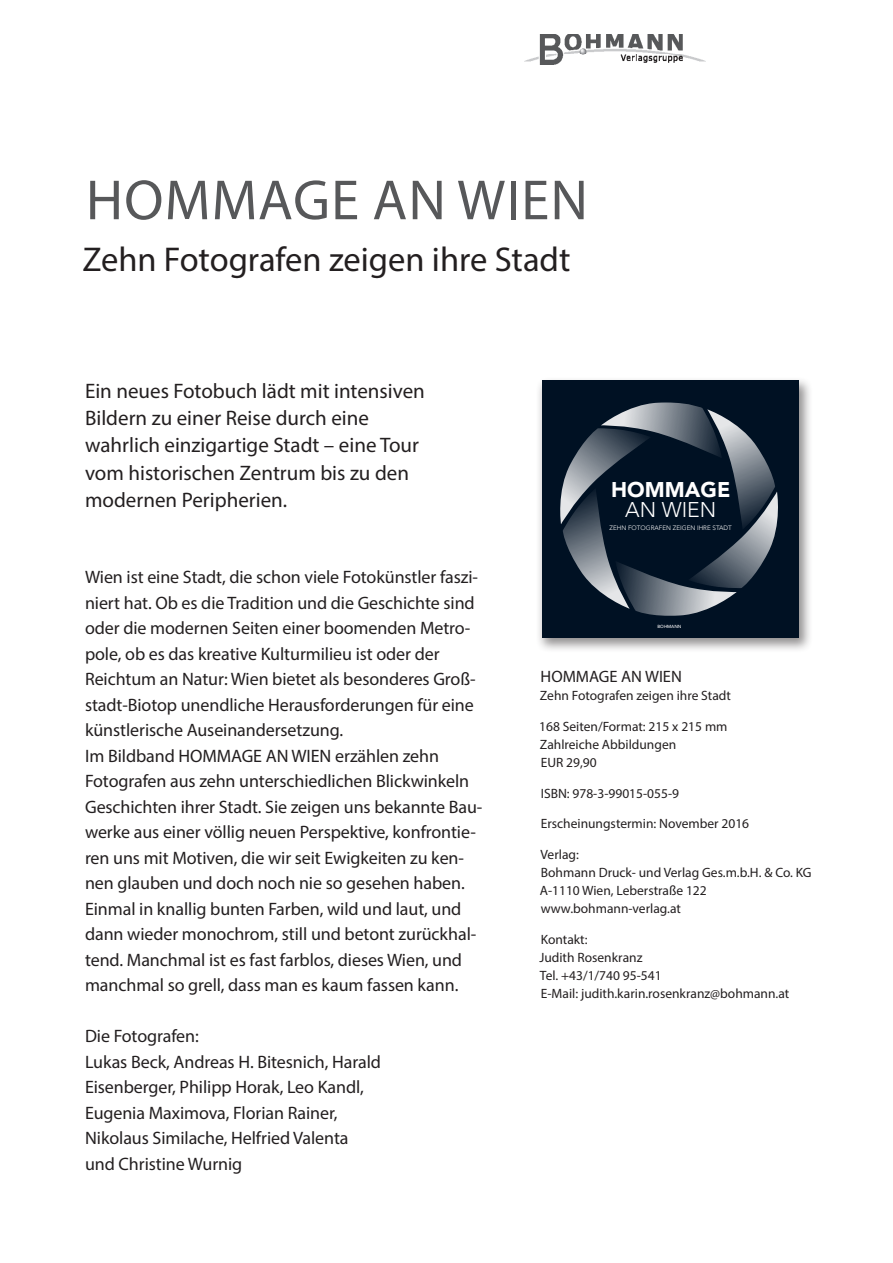
<style>
.page{position:relative;width:893px;height:1263px;background:#fff}
.page>*{position:absolute;margin:0;border:0;box-sizing:border-box;transform-origin:0 0}
.t1{font:57px "Myriad Pro";letter-spacing:.02em;color:#57585a}
.t2{font:34.5px "Myriad Pro";color:#231f20}
.t3{font:900 21.15px "Avenir LT Std";color:#fff}
.t4{font:300 21.15px "Avenir LT Std";color:#fff}
.t5{font:21px/27px "Myriad Pro";color:#231f20}
.t6{font:18px/25.5px "Myriad Pro";letter-spacing:-.005em;color:#231f20}
.t7{font:16.5px "Myriad Pro";color:#231f20}
.t8{font:13.5px/18px "Myriad Pro";color:#231f20}
.t9{font:300 6.3px "Avenir LT Std";color:#fff}
.t10{font:500 4.5px "Avenir LT Std";color:#fff}
</style>
<div class="page">
<img style="left:524px;top:34px;width:181px;height:30px">
<div style="left:535px;top:376px;width:278px;height:278px;background:#231f20;opacity:.5"></div>
<div style="left:542px;top:381px;width:257px;height:257px;background:#001123"></div>
<svg style="left:560px;top:402px;width:218px;height:214px"></svg>
<svg style="left:799px;top:638px;width:5px;height:4px"></svg>
<h1 class="t1" style="left:86px;top:165px;width:503px">HOMMAGE AN WIEN</h1>
<h2 class="t2" style="left:82px;top:239px;width:490px">Zehn Fotografen zeigen ihre Stadt</h2>
<p class="t5" style="left:85px;top:378px;width:341px">Ein neues Fotobuch lädt mit intensiven Bildern zu einer Reise durch eine wahrlich einzigartige Stadt – eine Tour vom historischen Zentrum bis zu den modernen Peripherien.</p>
<p class="t3" style="left:611px;top:477px;width:121px">HOMMAGE</p>
<p class="t4" style="left:625px;top:497px;width:92px">AN WIEN</p>
<p class="t9" style="left:610px;top:524px;width:124px">ZEHN FOTOGRAFEN ZEIGEN IHRE STADT</p>
<p class="t6" style="left:85px;top:564px;width:399px">Wien ist eine Stadt, die schon viele Fotokünstler faszi&shy;niert hat. Ob es die Tradition und die Geschichte sind oder die modernen Seiten einer boomenden Metro&shy;pole, ob es das kreative Kulturmilieu ist oder der Reichtum an Natur: Wien bietet als besonderes Groß&shy;stadt-Biotop unendliche Herausforderungen für eine künstlerische Auseinandersetzung.<br>Im Bildband HOMMAGE AN WIEN erzählen zehn Fotografen aus zehn unterschiedlichen Blickwinkeln Geschichten ihrer Stadt. Sie zeigen uns bekannte Bau&shy;werke aus einer völlig neuen Perspektive, konfrontie&shy;ren uns mit Motiven, die wir seit Ewigkeiten zu ken&shy;nen glauben und doch noch nie so gesehen haben.<br>Einmal in knallig bunten Farben, wild und laut, und dann wieder monochrom, still und betont zurückhal&shy;tend. Manchmal ist es fast farblos, dieses Wien, und manchmal so grell, dass man es kaum fassen kann.</p>
<p class="t6" style="left:85px;top:1023px;width:297px">Die Fotografen:<br>Lukas Beck, Andreas H. Bitesnich, Harald<br>Eisenberger, Philipp Horak, Leo Kandl,<br>Eugenia Maximova, Florian Rainer,<br>Nikolaus Similache, Helfried Valenta und Christine Wurnig</p>
<p class="t10" style="left:657px;top:624px;width:26px">BOHMANN</p>
<p class="t7" style="left:541px;top:666px;width:143px">HOMMAGE AN WIEN</p>
<p class="t8" style="left:540px;top:686px;width:192px">Zehn Fotografen zeigen ihre Stadt</p>
<p class="t8" style="left:539px;top:717px;width:190px">168 Seiten/Format: 215 x 215 mm<br>Zahlreiche Abbildungen<br>EUR 29,90</p>
<p class="t8" style="left:541px;top:784px;width:140px">ISBN: 978-3-99015-055-9</p>
<p class="t8" style="left:541px;top:815px;width:210px">Erscheinungstermin: November 2016</p>
<p class="t8" style="left:540px;top:845px;width:273px">Verlag:<br>Bohmann Druck- und Verlag Ges.m.b.H. &amp; Co. KG<br>A-1110 Wien, Leberstraße 122 www.bohmann-verlag.at</p>
<p class="t8" style="left:539px;top:930px;width:251px">Kontakt:<br>Judith Rosenkranz<br>Tel. +43/1/740 95-541<br>E-Mail: judith.karin.rosenkranz@bohmann.at</p>
</div>
